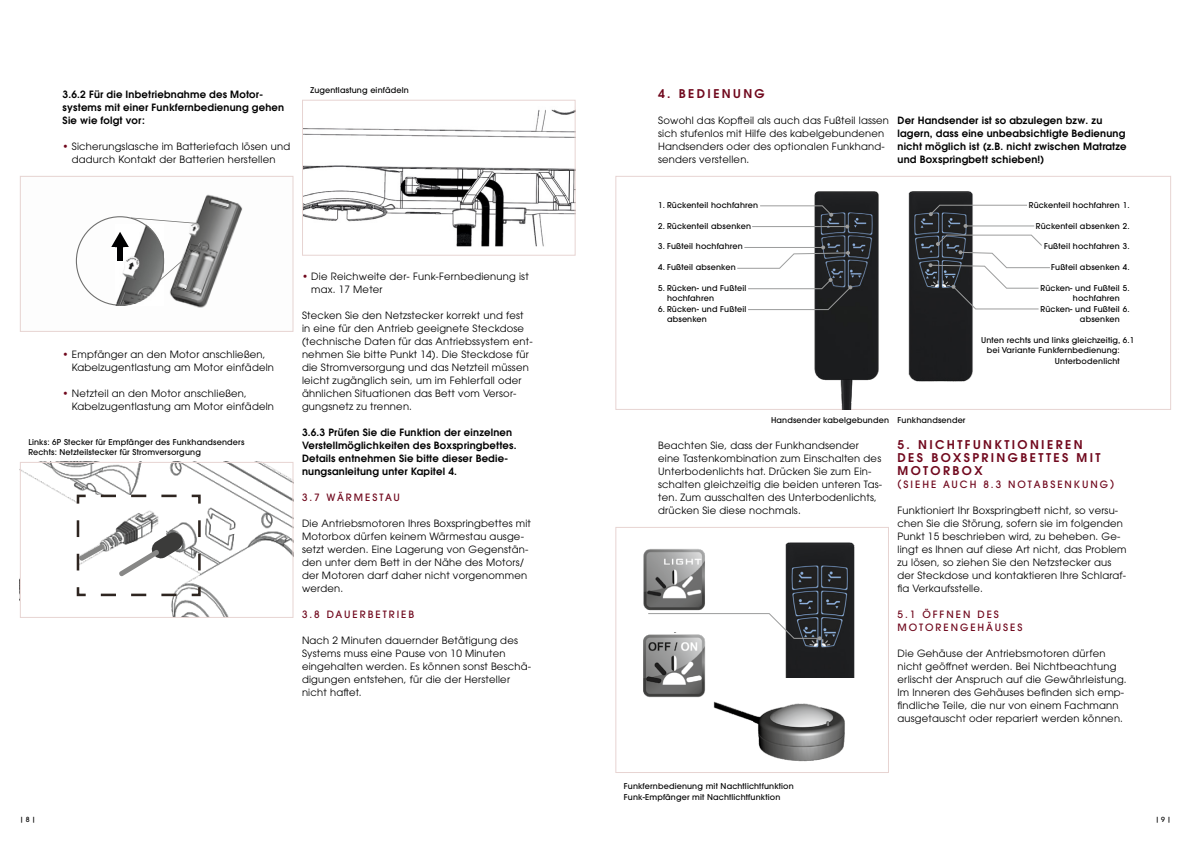
<style>
.page{position:relative;width:1191px;height:842px;background:#fff}
.page>*{position:absolute;margin:0;border:0;box-sizing:border-box;transform-origin:0 0}
.t1{font:600 12px/13px "ITC Avant Garde Pro";letter-spacing:.2em;color:#70081d}
.t2{font:10px/13px "ITC Avant Garde Pro";letter-spacing:.02em;color:#000}
.t3{font:600 10px/13px "ITC Avant Garde Pro";letter-spacing:.02em;color:#000}
.t4{font:500 10px/13px "ITC Avant Garde Pro";letter-spacing:.2em;color:#70081d}
.t5{font:500 8px/10.4px "ITC Avant Garde Pro";letter-spacing:.02em;color:#000}
.t6{font:500 7px "ITC Avant Garde Pro";color:#000}
.s1{color:#70081d}
</style>
<div class="page">
<img style="left:75px;top:194px;width:150px;height:114px">
<img style="left:225px;top:199px;width:18px;height:56px">
<svg style="left:76px;top:216px;width:122px;height:90px"></svg>
<div style="left:20px;top:176px;width:273px;height:156px;border:1px solid #e7d4d2"></div>
<img style="left:22px;top:464px;width:269px;height:152px">
<svg style="left:22px;top:551px;width:40px;height:63px"></svg>
<img style="left:78px;top:496px;width:87px;height:69px">
<svg style="left:189px;top:585px;width:13px;height:12px"></svg>
<svg style="left:75px;top:585px;width:101px;height:12px"></svg>
<svg style="left:77px;top:512px;width:29px;height:58px"></svg>
<svg style="left:75px;top:493px;width:13px;height:13px"></svg>
<svg style="left:101px;top:493px;width:101px;height:13px"></svg>
<svg style="left:198px;top:520px;width:3px;height:59px"></svg>
<svg style="left:118px;top:531px;width:66px;height:46px"></svg>
<div style="left:20px;top:462px;width:273px;height:156px;border:1px solid #e7d4d2"></div>
<img style="left:304px;top:109px;width:269px;height:138px">
<div style="left:302px;top:100px;width:273px;height:156px;border:1px solid #e7d4d2"></div>
<img style="left:643px;top:635px;width:212px;height:127px">
<div style="left:615px;top:527px;width:274px;height:246px;border:1px solid #e7d4d2"></div>
<img style="left:752px;top:176px;width:137px;height:234px">
<img style="left:908px;top:191px;width:81px;height:191px">
<svg style="left:759px;top:205px;width:74px;height:12px"></svg>
<svg style="left:748px;top:278px;width:104px;height:33px"></svg>
<hr style="left:752px;top:226px;width:95px;height:1px;background:#9c9d9d">
<svg style="left:845px;top:225px;width:4px;height:4px"></svg>
<svg style="left:737px;top:245px;width:113px;height:24px"></svg>
<img style="left:643px;top:549px;width:62px;height:62px">
<svg style="left:928px;top:204px;width:99px;height:12px"></svg>
<hr style="left:965px;top:225px;width:69px;height:1px;background:#9c9d9d">
<svg style="left:963px;top:224px;width:4px;height:4px"></svg>
<svg style="left:928px;top:234px;width:122px;height:76px"></svg>
<img style="left:768px;top:542px;width:87px;height:135px">
<svg style="left:647px;top:613px;width:174px;height:27px"></svg>
<p class="t3" style="left:63px;top:88px;width:223px">3.6.2 Für die Inbetriebnahme des Motor&shy;systems mit einer Funkfernbedienung gehen<br>Sie wie folgt vor:</p>
<p class="t2" style="left:63px;top:140px;width:229px;text-align:center"><span class="s1">•</span> Sicherungslasche im Batteriefach lösen und dadurch Kontakt der Batterien herstellen</p>
<p class="t5" style="left:310px;top:84px;width:100px">Zugentlastung einfädeln</p>
<p class="t2" style="left:72px;top:348px;width:204px;text-indent:-9px"><span class="s1">•</span> Empfänger an den Motor anschließen,<br>Kabelzugentlastung am Motor einfädeln</p>
<p class="t2" style="left:72px;top:387px;width:204px;text-indent:-9px"><span class="s1">•</span> Netzteil an den Motor anschließen,<br>Kabelzugentlastung am Motor einfädeln</p>
<p class="t5" style="left:28px;top:437px;width:217px">Links: 6P Stecker für Empfänger des Funkhandsenders<br>Rechts: Netzteilstecker für Stromversorgung</p>
<p class="t2" style="left:311px;top:270px;width:219px;text-indent:-9px"><span class="s1">•</span> Die Reichweite der- Funk-Fernbedienung ist max. 17 Meter</p>
<p class="t2" style="left:302px;top:309px;width:232px">Stecken Sie den Netzstecker korrekt und fest in eine für den Antrieb geeignete Steckdose (technische Daten für das Antriebssystem ent&shy;nehmen Sie bitte Punkt 14). Die Steckdose für die Stromversorgung und das Netzteil müssen leicht zugänglich sein, um im Fehlerfall oder ähnlichen Situationen das Bett vom Versor&shy;gungsnetz zu trennen.</p>
<p class="t3" style="left:302px;top:426px;width:216px">3.6.3 Prüfen Sie die Funktion der einzelnen Verstellmöglichkeiten des Boxspringbettes.<br>Details entnehmen Sie bitte dieser Bedie&shy;nungsanleitung unter Kapitel 4.</p>
<p class="t4" style="left:302px;top:491px;width:100px">3.7 WÄRMESTAU</p>
<p class="t2" style="left:302px;top:517px;width:230px">Die Antriebsmotoren Ihres Boxspringbettes mit Motorbox dürfen keinem Wärmestau ausge&shy;setzt werden. Eine Lagerung von Gegenstän&shy;den unter dem Bett in der Nähe des Motors/ der Motoren darf daher nicht vorgenommen werden.</p>
<p class="t4" style="left:302px;top:608px;width:114px">3.8 DAUERBETRIEB</p>
<p class="t2" style="left:302px;top:634px;width:231px">Nach 2 Minuten dauernder Betätigung des Systems muss eine Pause von 10 Minuten eingehalten werden. Es können sonst Beschä&shy;digungen entstehen, für die der Hersteller nicht haftet.</p>
<p class="t1" style="left:658px;top:87px;width:108px">4. BEDIENUNG</p>
<p class="t2" style="left:658px;top:114px;width:232px">Sowohl das Kopfteil als auch das Fußteil lassen sich stufenlos mit Hilfe des kabelgebundenen Handsenders oder des optionalen Funkhand&shy;senders verstellen.</p>
<p class="t3" style="left:897px;top:114px;width:231px">Der Handsender ist so abzulegen bzw. zu lagern, dass eine unbeabsichtigte Bedienung nicht möglich ist (z.B. nicht zwischen Matratze und Boxspringbett schieben!)</p>
<p class="t5" style="left:658px;top:200px;width:101px">1. Rückenteil hochfahren</p>
<p class="t5" style="left:658px;top:220px;width:94px">2. Rückenteil absenken</p>
<p class="t5" style="left:658px;top:241px;width:86px">3. Fußteil hochfahren</p>
<p class="t5" style="left:658px;top:262px;width:79px">4. Fußteil absenken</p>
<p class="t5" style="left:667px;top:283px;width:81px;text-indent:-9px">5. Rücken- und Fußteil hochfahren</p>
<p class="t5" style="left:667px;top:304px;width:81px;text-indent:-9px">6. Rücken- und Fußteil absenken</p>
<p class="t5" style="left:1028px;top:200px;width:102px">Rückenteil hochfahren 1.</p>
<p class="t5" style="left:1035px;top:220px;width:95px">Rückenteil absenken 2.</p>
<p class="t5" style="left:1044px;top:241px;width:87px">Fußteil hochfahren 3.</p>
<p class="t5" style="left:1051px;top:262px;width:80px">Fußteil absenken 4.</p>
<p class="t5" style="left:1040px;top:283px;width:91px">Rücken- und Fußteil 5.</p>
<p class="t5" style="left:1040px;top:304px;width:91px">Rücken- und Fußteil 6.</p>
<p class="t5" style="left:981px;top:335px;width:155px">Unten rechts und links gleichzeitig, 6.1</p>
<p class="t5" style="left:1073px;top:293px;width:48px">hochfahren</p>
<p class="t5" style="left:1080px;top:314px;width:41px">absenken</p>
<p class="t5" style="left:987px;top:345px;width:134px;text-align:right">bei Variante Funkfernbedienung:<br>Unterbodenlicht</p>
<p class="t5" style="left:771px;top:415px;width:196px">Handsender kabelgebunden Funkhandsender</p>
<p class="t2" style="left:658px;top:439px;width:226px">Beachten Sie, dass der Funkhandsender eine Tastenkombination zum Einschalten des Unterbodenlichts hat. Drücken Sie zum Ein&shy;schalten gleichzeitig die beiden unteren Tas&shy;ten. Zum ausschalten des Unterbodenlichts, drücken Sie diese nochmals.</p>
<p class="t1" style="left:897px;top:438px;width:204px">5. NICHTFUNKTIONIEREN<br>DES BOXSPRINGBETTES MIT<br>MOTORBOX</p>
<p class="t4" style="left:897px;top:478px;width:218px">(SIEHE AUCH 8.3 NOTABSENKUNG)</p>
<p class="t2" style="left:897px;top:504px;width:231px">Funktioniert Ihr Boxspringbett nicht, so versu&shy;chen Sie die Störung, sofern sie im folgenden Punkt 15 beschrieben wird, zu beheben. Ge&shy;lingt es Ihnen auf diese Art nicht, das Problem zu lösen, so ziehen Sie den Netzstecker aus der Steckdose und kontaktieren Ihre Schlaraf&shy;fia Verkaufsstelle.</p>
<p class="t4" style="left:897px;top:608px;width:126px">5.1 ÖFFNEN DES<br>MOTORENGEHÄUSES</p>
<p class="t2" style="left:897px;top:647px;width:231px">Die Gehäuse der Antriebsmotoren dürfen nicht geöffnet werden. Bei Nichtbeachtung erlischt der Anspruch auf die Gewährleistung.<br>Im Inneren des Gehäuses befinden sich emp&shy;findliche Teile, die nur von einem Fachmann ausgetauscht oder repariert werden können.</p>
<p class="t5" style="left:624px;top:781px;width:171px">Funkfernbedienung mit Nachtlichtfunktion<br>Funk-Empfänger mit Nachtlichtfunktion</p>
<p class="t6" style="left:20px;top:815px;width:17px">| 8 |</p>
<p class="t6" style="left:1155px;top:815px;width:17px">| 9 |</p>
</div>
